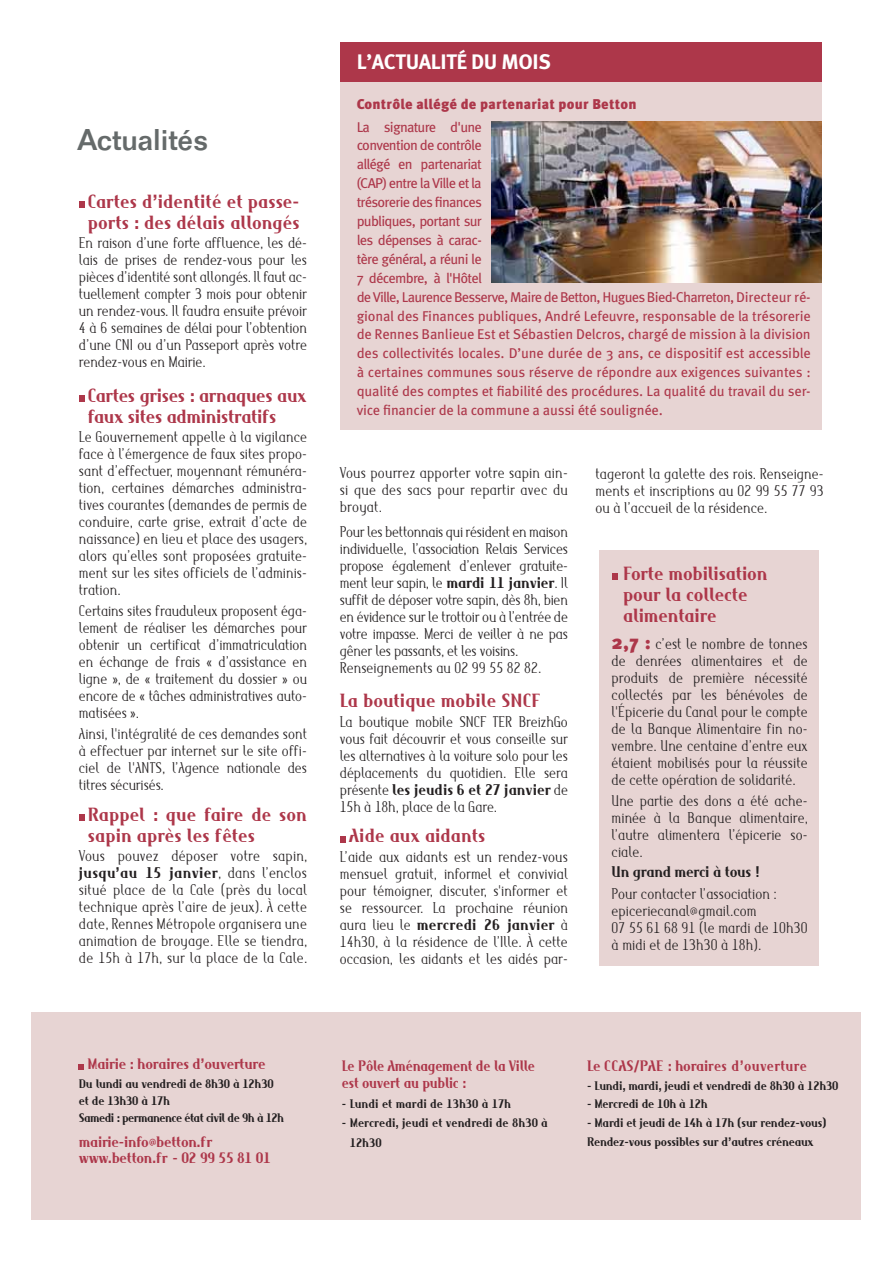
<style>
.page{position:relative;width:893px;height:1263px;background:#fff}
.page>*{position:absolute;margin:0;border:0;box-sizing:border-box;transform-origin:0 0}
.t1{font:500 29.4px "Folio Std";color:#656a6a}
.t2{font:700 21px "Meta Pro";letter-spacing:-.015em;color:#fff}
.t3{font:700 19.8px/21px "Maverick";color:#ad374a;scale:.88 1}
.t4{font:700 19.8px/21px "Maverick";letter-spacing:-.02em;color:#ad374a;scale:.88 1}
.t5{font:300 16.05px/17px "Maverick";letter-spacing:.01em;color:#231f20;text-align:justify;scale:.88 1}
.t6{font:300 16.05px/17px "Maverick";letter-spacing:-.01em;color:#231f20;scale:.88 1}
.t7{font:700 16.05px "Maverick";letter-spacing:-.025em;color:#231f20;scale:.88 1}
.t8{font:700 15.6px/16.8px "Maverick";letter-spacing:-.02em;color:#ad374a;scale:.88 1}
.t9{font:700 15.6px/16.8px "Maverick";letter-spacing:-.02em;color:#ad374a;scale:.84 1}
.t10{font:700 15.6px "Maverick";letter-spacing:.01em;color:#ad374a;scale:.88 1}
.t11{font:14.1px/18.9px "Meta Pro";letter-spacing:-.015em;color:#ad374a}
.t12{font:900 14.1px "Meta Pro";letter-spacing:.02em;color:#ad374a}
.t13{font:700 12.75px/16.8px "Maverick";letter-spacing:-.02em;color:#231f20;scale:.88 1}
.t14{font:700 12.75px/19.6px "Maverick";color:#231f20;scale:.88 1}
.s1{font-weight:700}
.s2{font-family:"Meta Pro";font-weight:900;font-size:19.65px;color:#ad374a}
</style>
<div class="page">
<div style="left:340px;top:43px;width:481px;height:387px;background:#e7d4d3"></div>
<svg style="left:79px;top:202px;width:5px;height:6px"></svg>
<svg style="left:79px;top:396px;width:5px;height:6px"></svg>
<svg style="left:79px;top:814px;width:5px;height:7px"></svg>
<svg style="left:340px;top:836px;width:5px;height:6px"></svg>
<div style="left:340px;top:43px;width:481px;height:39px;background:#ad374a"></div>
<div style="left:31px;top:1013px;width:830px;height:207px;background:#e7d4d3"></div>
<svg style="left:79px;top:1064px;width:5px;height:5px"></svg>
<img style="left:492px;top:121px;width:329px;height:161px">
<div style="left:600px;top:550px;width:219px;height:416px;background:#e7d4d3"></div>
<svg style="left:613px;top:574px;width:5px;height:6px"></svg>
<h1 class="t1" style="left:78px;top:123px;width:132px">Actualités</h1>
<p class="t3" style="left:88px;top:193px;width:242px">Cartes d’identité et passe&shy;ports : des délais allongés</p>
<p class="t5" style="left:79px;top:236px;width:261px">En raison d’une forte affluence, les dé&shy;lais de prises de rendez-vous pour les pièces d’identité sont allongés. Il faut ac&shy;tuellement compter 3 mois pour obtenir un rendez-vous. Il faudra ensuite prévoir 4 à 6 semaines de délai pour l’obtention d’une CNI ou d’un Passeport après votre rendez-vous en Mairie.</p>
<p class="t4" style="left:88px;top:387px;width:250px">Cartes grises : arnaques aux faux sites administratifs</p>
<p class="t5" style="left:79px;top:430px;width:261px">Le Gouvernement appelle à la vigilance face à l’émergence de faux sites propo&shy;sant d’effectuer, moyennant rémunéra&shy;tion, certaines démarches administra&shy;tives courantes (demandes de permis de conduire, carte grise, extrait d’acte de naissance) en lieu et place des usagers, alors qu’elles sont proposées gratuite&shy;ment sur les sites officiels de l’adminis&shy;tration.</p>
<p class="t5" style="left:79px;top:604px;width:261px">Certains sites frauduleux proposent éga&shy;lement de réaliser les démarches pour obtenir un certificat d’immatriculation en échange de frais « d’assistance en ligne », de « traitement du dossier » ou encore de « tâches administratives auto&shy;matisées ».</p>
<p class="t5" style="left:79px;top:727px;width:261px">Ainsi, l'intégralité de ces demandes sont à effectuer par internet sur le site offi&shy;ciel de l'ANTS, l’Agence nationale des titres sécurisés.</p>
<p class="t3" style="left:88px;top:806px;width:250px">Rappel : que faire de son sapin après les fêtes</p>
<p class="t5" style="left:79px;top:849px;width:261px">Vous pouvez déposer votre sapin, <span class="s1">jusqu’au 15 janvier</span>, dans l’enclos situé place de la Cale (près du local technique après l’aire de jeux). À cette date, Rennes Métropole organisera une animation de broyage. Elle se tiendra, de 15h à 17h, sur la place de la Cale.</p>
<h2 class="t2" style="left:357px;top:54px;width:196px">L’ACTUALITÉ DU MOIS</h2>
<p class="t12" style="left:357px;top:99px;width:281px">Contrôle allégé de partenariat pour Betton</p>
<p class="t11" style="left:357px;top:118px;width:456px">La signature d'une<br>convention de contrôle<br>allégé en partenariat<br>(CAP) entre la Ville et la<br>trésorerie des finances<br>publiques, portant sur<br>les dépenses à carac-<br>tère général, a réuni le<br>7 décembre, à l'Hôtel<br>de Ville, Laurence Besserve, Maire de Betton, Hugues Bied-Charreton, Directeur ré&shy;gional des Finances publiques, André Lefeuvre, responsable de la trésorerie de Rennes Banlieue Est et Sébastien Delcros, chargé de mission à la division des collectivités locales. D’une durée de 3 ans, ce dispositif est accessible à certaines communes sous réserve de répondre aux exigences suivantes : qualité des comptes et fiabilité des procédures. La qualité du travail du ser&shy;vice financier de la commune a aussi été soulignée.</p>
<p class="t5" style="left:340px;top:466px;width:261px">Vous pourrez apporter votre sapin ain&shy;si que des sacs pour repartir avec du broyat.</p>
<p class="t6" style="left:340px;top:525px;width:261px">Pour les bettonnais qui résident en maison individuelle, l’association Relais Services propose également d’enlever gratuite&shy;ment leur sapin, le <span class="s1">mardi 11 janvier</span>. Il suffit de déposer votre sapin, dès 8h, bien en évidence sur le trottoir ou à l’entrée de votre impasse. Merci de veiller à ne pas gêner les passants, et les voisins.<br>Renseignements au 02 99 55 82 82.</p>
<p class="t3" style="left:340px;top:693px;width:230px">La boutique mobile SNCF</p>
<p class="t5" style="left:340px;top:714px;width:261px">La boutique mobile SNCF TER BreizhGo vous fait découvrir et vous conseille sur les alternatives à la voiture solo pour les déplacements du quotidien. Elle sera présente <span class="s1">les jeudis 6 et 27 janvier</span> de 15h à 18h, place de la Gare.</p>
<p class="t3" style="left:349px;top:827px;width:157px">Aide aux aidants</p>
<p class="t5" style="left:340px;top:849px;width:261px">L’aide aux aidants est un rendez-vous mensuel gratuit, informel et convivial pour témoigner, discuter, s'informer et se ressourcer. La prochaine réunion aura lieu le <span class="s1">mercredi 26 janvier</span> à 14h30, à la résidence de l’Ille. À cette occasion, les aidants et les aidés par-</p>
<p class="t5" style="left:595px;top:467px;width:261px">tageront la galette des rois. Renseigne&shy;ments et inscriptions au 02 99 55 77 93 ou à l’accueil de la résidence.</p>
<p class="t3" style="left:623px;top:565px;width:165px">Forte mobilisation pour la collecte alimentaire</p>
<p class="t5" style="left:612px;top:637px;width:224px"><span class="s2">2,7 :</span> c’est le nombre de tonnes de denrées alimentaires et de produits de première nécessité collectés par les bénévoles de l'Épicerie du Canal pour le compte de la Banque Alimentaire fin no&shy;vembre. Une centaine d’entre eux étaient mobilisés pour la réussite de cette opération de solidarité.</p>
<p class="t5" style="left:612px;top:794px;width:225px">Une partie des dons a été ache&shy;minée à la Banque alimentaire, l’autre alimentera l’épicerie so&shy;ciale.</p>
<p class="t7" style="left:612px;top:866px;width:170px">Un grand merci à tous !</p>
<p class="t5" style="left:612px;top:887px;width:224px;text-align:left">Pour contacter l’association : epiceriecanal@gmail.com<br>07 55 61 68 91 (le mardi de 10h30 à midi et de 13h30 à 18h).</p>
<p class="t8" style="left:87px;top:1058px;width:204px">Mairie : horaires d’ouverture</p>
<p class="t13" style="left:79px;top:1077px;width:235px">Du lundi au vendredi de 8h30 à 12h30 et de 13h30 à 17h<br>Samedi : permanence état civil de 9h à 12h</p>
<p class="t8" style="left:79px;top:1135px;width:220px">mairie-info@betton.fr www.betton.fr - 02 99 55 81 01</p>
<p class="t9" style="left:342px;top:1059px;width:231px">Le Pôle Aménagement de la Ville est ouvert au public :</p>
<p class="t14" style="left:342px;top:1096px;width:194px">- Lundi et mardi de 13h30 à 17h</p>
<p class="t14" style="left:350px;top:1115px;width:227px;text-indent:-8px">- Mercredi, jeudi et vendredi de 8h30 à<br>12h30</p>
<p class="t10" style="left:587px;top:1060px;width:251px">Le CCAS/PAE : horaires d’ouverture</p>
<p class="t13" style="left:587px;top:1078px;width:287px">- Lundi, mardi, jeudi et vendredi de 8h30 à 12h30</p>
<p class="t13" style="left:587px;top:1097px;width:138px">- Mercredi de 10h à 12h</p>
<p class="t13" style="left:587px;top:1115px;width:274px;line-height:18.8px">- Mardi et jeudi de 14h à 17h (sur rendez-vous)<br>Rendez-vous possibles sur d’autres créneaux</p>
</div>
